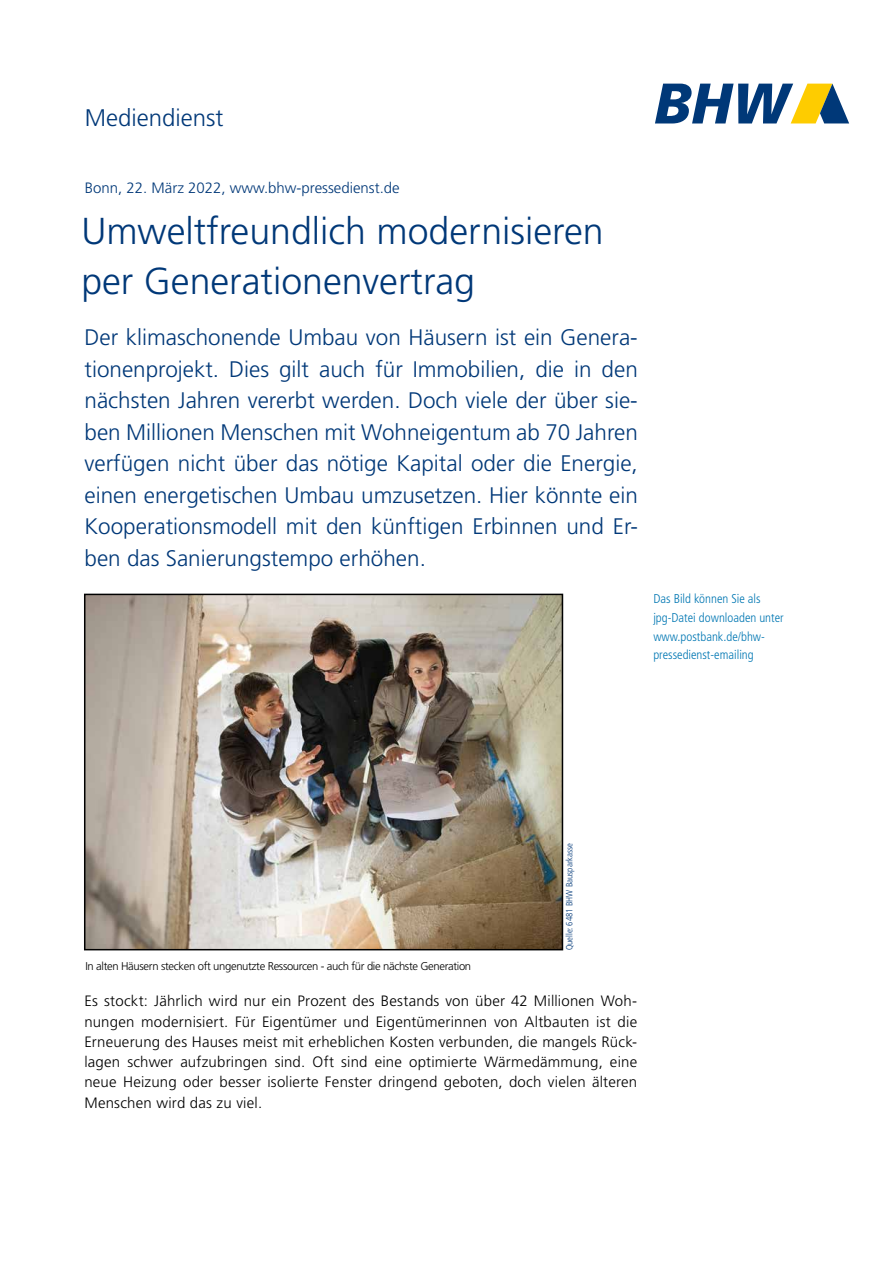
<style>
.page{position:relative;width:893px;height:1263px;background:#fff}
.page>*{position:absolute;margin:0;border:0;box-sizing:border-box;transform-origin:0 0}
.t1{font:300 37.5px/49.5px "Frutiger LT Std";color:#003878}
.t2{font:300 24px "Frutiger LT Std";color:#003878}
.t3{font:300 22.5px/31.5px "Frutiger LT Std";color:#003878;text-align:justify}
.t4{font:300 15px/20.2px "Frutiger LT Std";letter-spacing:.015em;color:#000;text-align:justify}
.t5{font:300 15px "Frutiger LT Std";color:#003878}
.t6{font:300 condensed 12.75px/18.8px "Frutiger LT Std";color:#0077b3}
.t7{font:300 11.25px "Frutiger LT Std";letter-spacing:-.03em;color:#000}
.t8{font:300 condensed 9px "Frutiger LT Std";color:#003878}
</style>
<div class="page">
<svg style="left:655px;top:84px;width:194px;height:39px"></svg>
<img style="left:87px;top:597px;width:473px;height:350px">
<div style="left:84px;top:594px;width:479px;height:356px;border:2px solid #000"></div>
<h2 class="t2" style="left:85px;top:104px;width:140px">Mediendienst</h2>
<p class="t5" style="left:85px;top:179px;width:316px">Bonn, 22. März 2022, www.bhw-pressedienst.de</p>
<h1 class="t1" style="left:81px;top:207px;width:524px">Umweltfreundlich modernisieren per Generationenvertrag</h1>
<p class="t3" style="left:85px;top:322px;width:555px">Der klimaschonende Umbau von Häusern ist ein Genera&shy;tionenprojekt. Dies gilt auch für Immobilien, die in den nächsten Jahren vererbt werden. Doch viele der über sie&shy;ben Millionen Menschen mit Wohneigentum ab 70 Jahren verfügen nicht über das nötige Kapital oder die Energie, einen energetischen Umbau umzusetzen. Hier könnte ein Kooperationsmodell mit den künftigen Erbinnen und Er&shy;ben das Sanierungstempo erhöhen.</p>
<p class="t6" style="left:653px;top:590px;width:132px">Das Bild können Sie als jpg-Datei downloaden unter www.postbank.de/bhw&shy;pressedienst-emailing</p>
<p class="t7" style="left:85px;top:959px;width:387px">In alten Häusern stecken oft ungenutzte Ressourcen - auch für die nächste Generation</p>
<p class="t8" style="left:564px;top:950px;width:109px;rotate:-90deg">Quelle: 6481 BHW Bausparkasse</p>
<p class="t4" style="left:84px;top:991px;width:554px">Es stockt: Jährlich wird nur ein Prozent des Bestands von über 42 Millionen Woh&shy;nungen modernisiert. Für Eigentümer und Eigentümerinnen von Altbauten ist die Erneuerung des Hauses meist mit erheblichen Kosten verbunden, die mangels Rück&shy;lagen schwer aufzubringen sind. Oft sind eine optimierte Wärmedämmung, eine neue Heizung oder besser isolierte Fenster dringend geboten, doch vielen älteren Menschen wird das zu viel.</p>
</div>
